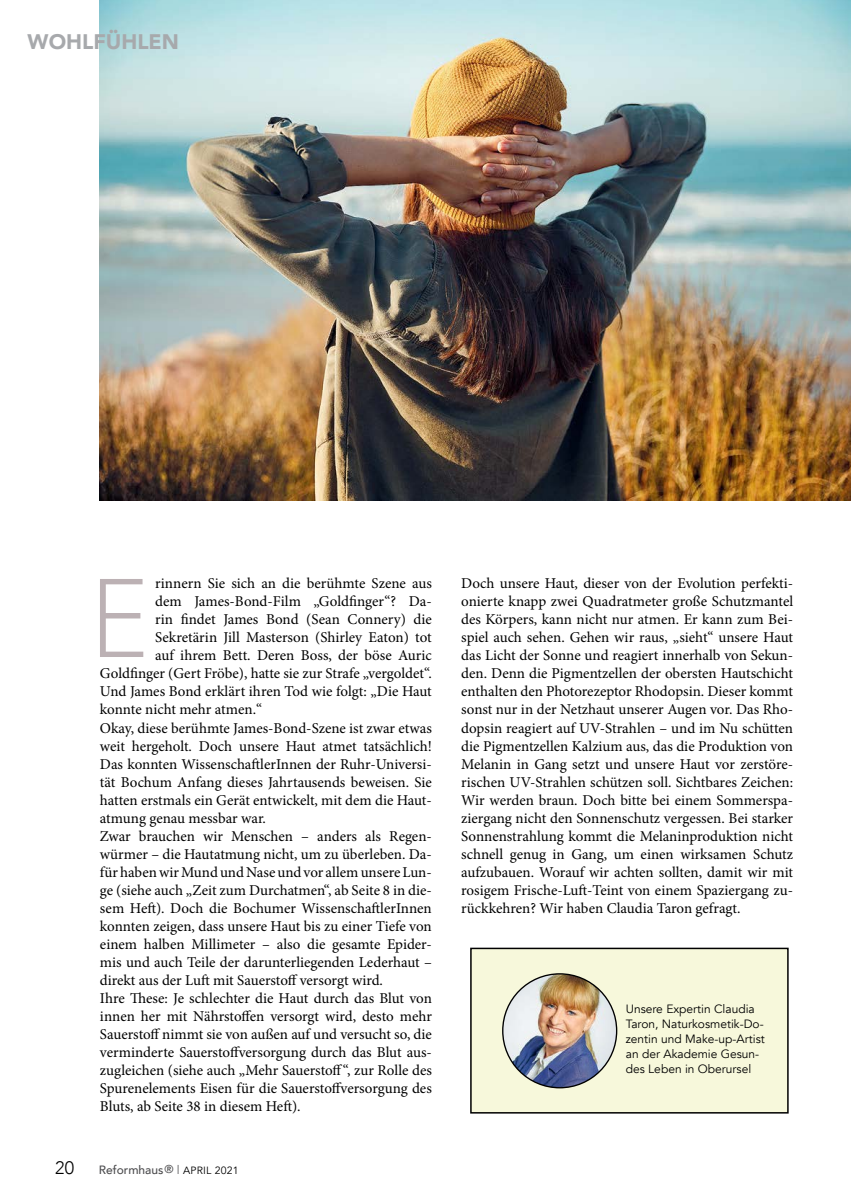
<style>
.page{position:relative;width:851px;height:1204px;background:#fff}
.page>*{position:absolute;margin:0;border:0;box-sizing:border-box;transform-origin:0 0}
.t1{font:300 111.9px "Hurme Geometric Sans 4";color:#bcb1b4}
.t2{font:900 21px "Avenir";color:#a7a9ac}
.t3{font:300 18px "Avenir";color:#000}
.Lauftext{font:15px/18px "Minion Pro";color:#000;text-align:justify}
.t4{font:12px/15px "Avenir";color:#000}
.t5{font:500 12px "Avenir";color:#4d4d4f}
.s1{font-size:11.4px}
.s2{font-weight:300}
.s3{font-weight:400;font-size:10.5px;color:#000}
</style>
<div class="page">
<div style="left:471px;top:948px;width:316px;height:164px;background:#f7f8db"></div>
<div style="left:470px;top:947px;width:318px;height:166px;border:2px solid #000"></div>
<img style="left:502px;top:973px;width:114px;height:114px;border-radius:56px">
<img style="left:100px;top:0;width:750px;height:501px">
<p class="t2" style="left:28px;top:24px;width:153px">WOHLFÜHLEN</p>
<p class="Lauftext" style="left:155px;top:574px;width:278px">rinnern Sie sich an die berühmte Szene aus</p>
<p class="Lauftext" style="left:155px;top:592px;width:278px">dem James-Bond-Film „Goldfinger“? Da-</p>
<p class="Lauftext" style="left:155px;top:610px;width:278px">rin findet James Bond (Sean Connery) die</p>
<p class="Lauftext" style="left:155px;top:628px;width:278px">Sekretärin Jill Masterson (Shirley Eaton) tot</p>
<p class="Lauftext" style="left:155px;top:646px;width:278px">auf ihrem Bett. Deren Boss, der böse Auric</p>
<p class="Lauftext" style="left:100px;top:664px;width:333px">Goldfinger (Gert Fröbe), hatte sie zur Strafe „vergoldet“.</p>
<p class="Lauftext" style="left:100px;top:682px;width:333px">Und James Bond erklärt ihren Tod wie folgt: „Die Haut</p>
<p class="Lauftext" style="left:100px;top:700px;width:164px">konnte nicht mehr atmen.“</p>
<p class="Lauftext" style="left:100px;top:718px;width:333px">Okay, diese berühmte James-Bond-Szene ist zwar etwas weit hergeholt. Doch unsere Haut atmet tatsächlich!<br>Das konnten WissenschaftlerInnen der Ruhr-Universi&shy;tät Bochum Anfang dieses Jahrtausends beweisen. Sie hatten erstmals ein Gerät entwickelt, mit dem die Haut&shy;atmung genau messbar war.</p>
<p class="Lauftext" style="left:100px;top:826px;width:333px">Zwar brauchen wir Menschen – anders als Regen&shy;würmer – die Hautatmung nicht, um zu überleben. Da&shy;für haben wir Mund und Nase und vor allem unsere Lun&shy;ge (siehe auch „Zeit zum Durchatmen“, ab Seite 8 in die&shy;sem Heft). Doch die Bochumer WissenschaftlerInnen konnten zeigen, dass unsere Haut bis zu einer Tiefe von einem halben Millimeter – also die gesamte Epider&shy;mis und auch Teile der darunterliegenden Lederhaut – direkt aus der Luft mit Sauerstoff versorgt wird.</p>
<p class="Lauftext" style="left:100px;top:988px;width:333px">Ihre These: Je schlechter die Haut durch das Blut von innen her mit Nährstoffen versorgt wird, desto mehr Sauerstoff nimmt sie von außen auf und versucht so, die verminderte Sauerstoffversorgung durch das Blut aus&shy;zugleichen (siehe auch „Mehr Sauerstoff“, zur Rolle des Spurenelements Eisen für die Sauerstoffversorgung des Bluts, ab Seite 38 in diesem Heft).</p>
<p class="t1" style="left:89px;top:542px;width:62px">E</p>
<p class="t3" style="left:55px;top:1156px;width:20px">20</p>
<p class="t5" style="left:99px;top:1159px;width:141px">Reformhaus<span class="s1">®</span> <span class="s2">l</span> <span class="s3">APRIL 2021</span></p>
<p class="Lauftext" style="left:461px;top:574px;width:333px">Doch unsere Haut, dieser von der Evolution perfekti&shy;onierte knapp zwei Quadratmeter große Schutzmantel des Körpers, kann nicht nur atmen. Er kann zum Bei&shy;spiel auch sehen. Gehen wir raus, „sieht“ unsere Haut das Licht der Sonne und reagiert innerhalb von Sekun&shy;den. Denn die Pigmentzellen der obersten Hautschicht enthalten den Photorezeptor Rhodopsin. Dieser kommt sonst nur in der Netzhaut unserer Augen vor. Das Rho&shy;dopsin reagiert auf UV-Strahlen – und im Nu schütten die Pigmentzellen Kalzium aus, das die Produktion von Melanin in Gang setzt und unsere Haut vor zerstöre&shy;rischen UV-Strahlen schützen soll. Sichtbares Zeichen:<br>Wir werden braun. Doch bitte bei einem Sommerspa&shy;ziergang nicht den Sonnenschutz vergessen. Bei starker Sonnenstrahlung kommt die Melaninproduktion nicht schnell genug in Gang, um einen wirksamen Schutz aufzubauen. Worauf wir achten sollten, damit wir mit rosigem Frische-Luft-Teint von einem Spaziergang zu&shy;rückkehren? Wir haben Claudia Taron gefragt.</p>
<p class="t4" style="left:625px;top:1001px;width:140px">Unsere Expertin Claudia<br>Taron, Naturkosmetik-Do&shy;zentin und Make-up-Artist an der Akademie Gesun&shy;des Leben in Oberursel</p>
</div>
